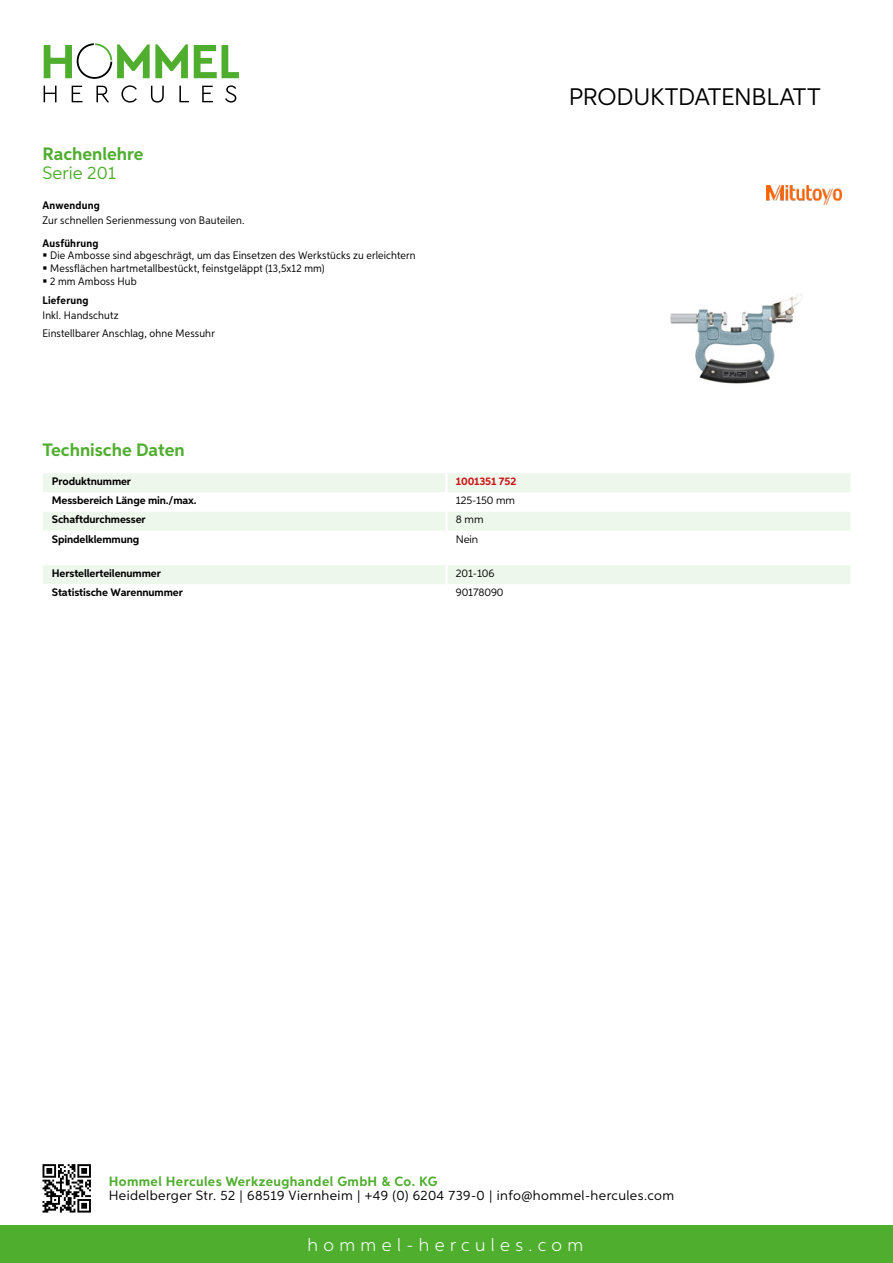
<style>
.page{position:relative;width:893px;height:1263px;background:#fff}
.page>*{position:absolute;margin:0;border:0;box-sizing:border-box;transform-origin:0 0}
.t1{font:24px "Aspira";letter-spacing:-.01em;color:#000}
.t2{font:700 18px "Aspira";color:#50ae2f}
.t3{font:300 18px "Aspira";letter-spacing:.3em;color:#fff}
.t4{font:18px "Aspira";color:#50ae2f}
.t5{font:13.5px "Aspira";letter-spacing:.03em;color:#000}
.t6{font:700 13.5px "Aspira";letter-spacing:.03em;color:#50ae2f}
.t7{font:10.95px/12.8px "Aspira Nar";letter-spacing:.015em;color:#000}
.t8{font:700 10.95px "Aspira";letter-spacing:-.01em;color:#000}
.t9{font:10.95px "Aspira";letter-spacing:-.01em;color:#000}
.t10{font:700 10.95px "Aspira Nar";letter-spacing:.02em;color:#000}
.t11{font:700 10.95px "Aspira";letter-spacing:-.01em;color:#cd1013}
</style>
<div class="page">
<div style="left:0;top:1226px;width:893px;height:37px;background:#50ae2f"></div>
<svg style="left:43px;top:1164px;width:48px;height:48px"></svg>
<svg style="left:194px;top:45px;width:45px;height:33px"></svg>
<svg style="left:44px;top:43px;width:144px;height:36px"></svg>
<svg style="left:44px;top:86px;width:13px;height:16px"></svg>
<svg style="left:72px;top:86px;width:10px;height:16px"></svg>
<svg style="left:96px;top:86px;width:13px;height:16px"></svg>
<svg style="left:121px;top:85px;width:16px;height:18px"></svg>
<svg style="left:151px;top:86px;width:13px;height:17px"></svg>
<svg style="left:179px;top:86px;width:10px;height:16px"></svg>
<svg style="left:202px;top:86px;width:11px;height:16px"></svg>
<svg style="left:225px;top:85px;width:11px;height:18px"></svg>
<div style="left:43px;top:473px;width:807px;height:19px;background:#eef7eb"></div>
<div style="left:43px;top:512px;width:807px;height:19px;background:#eef7eb"></div>
<hr style="left:445px;top:473px;width:3px;height:19px;background:#fff">
<hr style="left:445px;top:512px;width:3px;height:19px;background:#fff">
<div style="left:43px;top:565px;width:807px;height:19px;background:#eef7eb"></div>
<img style="left:670px;top:294px;width:132px;height:90px">
<img style="left:766px;top:185px;width:76px;height:19px">
<h2 class="t2" style="left:43px;top:142px;width:102px">Rachenlehre</h2>
<h2 class="t4" style="left:43px;top:162px;width:75px">Serie 201</h2>
<p class="t10" style="left:43px;top:199px;width:59px">Anwendung</p>
<p class="t7" style="left:43px;top:214px;width:203px">Zur schnellen Serienmessung von Bauteilen.</p>
<p class="t10" style="left:43px;top:236px;width:58px">Ausführung</p>
<p class="t7" style="left:50px;top:249px;width:367px">Die Ambosse sind abgeschrägt, um das Einsetzen des Werkstücks zu erleichtern<br>Messflächen hartmetallbestückt, feinstgeläppt (13,5x12 mm)<br>2 mm Amboss Hub</p>
<p class="t10" style="left:43px;top:294px;width:47px">Lieferung</p>
<p class="t7" style="left:43px;top:307px;width:174px;line-height:17.5px">Inkl. Handschutz<br>Einstellbarer Anschlag, ohne Messuhr</p>
<h2 class="t2" style="left:43px;top:439px;width:144px">Technische Daten</h2>
<p class="t8" style="left:52px;top:475px;width:81px">Produktnummer</p>
<p class="t11" style="left:456px;top:475px;width:62px">1001351 752</p>
<p class="t8" style="left:52px;top:494px;width:146px">Messbereich Länge min./max.</p>
<p class="t9" style="left:456px;top:494px;width:61px">125-150 mm</p>
<p class="t8" style="left:52px;top:513px;width:95px">Schaftdurchmesser</p>
<p class="t9" style="left:456px;top:513px;width:29px">8 mm</p>
<p class="t8" style="left:52px;top:532px;width:89px">Spindelklemmung</p>
<p class="t9" style="left:456px;top:532px;width:24px">Nein</p>
<p class="t8" style="left:52px;top:567px;width:111px">Herstellerteilenummer</p>
<p class="t9" style="left:456px;top:567px;width:40px">201-106</p>
<p class="t8" style="left:52px;top:586px;width:132px">Statistische Warennummer</p>
<p class="t9" style="left:456px;top:586px;width:49px">90178090</p>
<h1 class="t1" style="left:569px;top:82px;width:253px">Produktdatenblatt</h1>
<p class="t6" style="left:109px;top:1172px;width:330px">Hommel Hercules Werkzeughandel GmbH &amp; Co. KG</p>
<p class="t5" style="left:109px;top:1187px;width:567px">Heidelberger Str. 52 | 68519 Viernheim | +49 (0) 6204 739-0 | info@hommel-hercules.com</p>
<h2 class="t3" style="left:307px;top:1234px;width:277px">hommel-hercules.com</h2>
</div>
